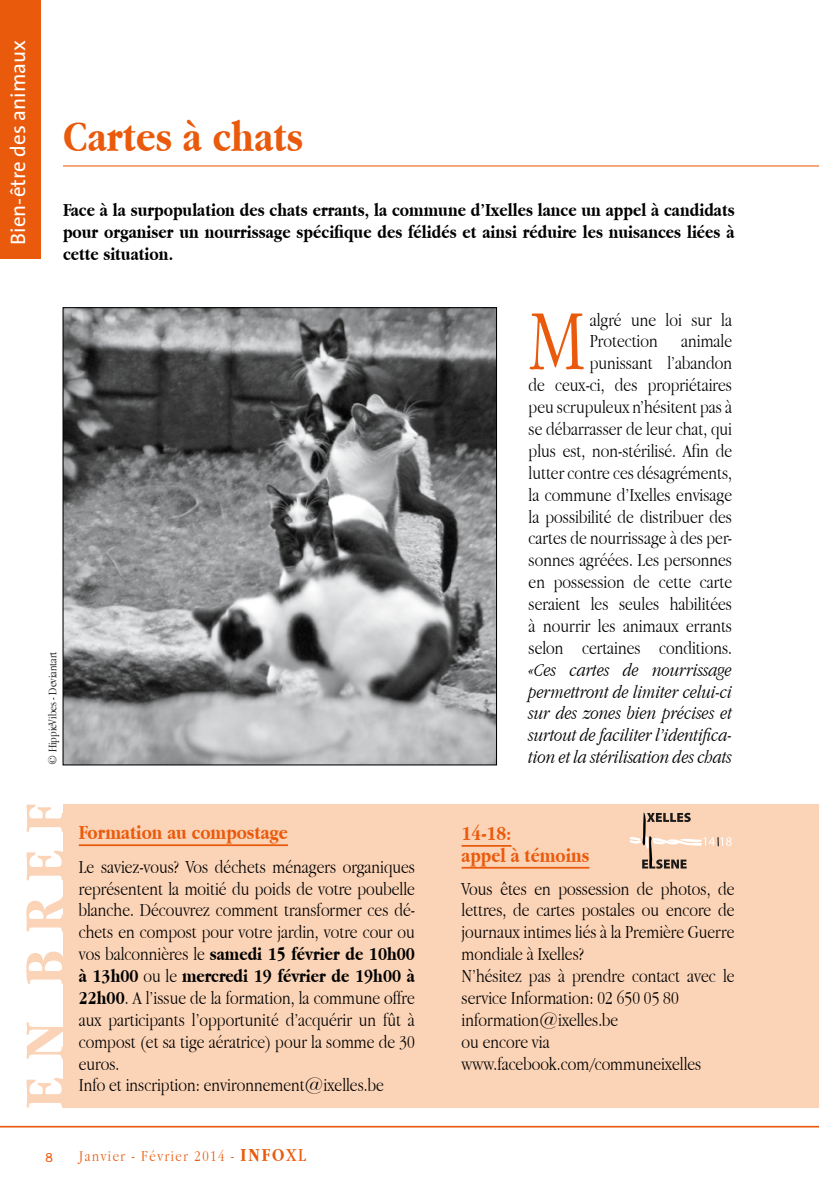
<style>
.page{position:relative;width:819px;height:1191px;background:#fff}
.page>*{position:absolute;margin:0;border:0;box-sizing:border-box;transform-origin:0 0}
.t1{font:300 88.73px "Apple Garamond";color:#ea5a0c}
.t2{font:700 58.98px "Apple Garamond";color:#fbd3b6;scale:1.11 1}
.t3{font:700 45.5px "Apple Garamond";color:#ea5a0c}
.t4{font:700 21px/21.9px "Apple Garamond";color:#ea5a0c}
.t5{font:21px "The Sans";color:#fff}
.t6{font:300 19.25px/21.9px "Apple Garamond";color:#000}
.t7{font:700 19.25px/21.9px "Apple Garamond";color:#000;text-align:justify}
.t8{font:italic 300 19.25px/21.9px "Apple Garamond";color:#000;text-align:justify}
.t9{font:300 15.75px "Apple Garamond";letter-spacing:.1em;color:#ea5a0c}
.t10{font:15.75px "Perspective Sans";color:#ea5a0c}
.t11{font:300 12.25px "Apple Garamond";color:#000}
.s1{font-weight:700}
.s2{font-weight:700;font-size:19.25px}
.s3{font-weight:400;font-size:19.25px}
</style>
<div class="page">
<svg style="left:0;top:1125px;width:819px;height:3px;background:#f3a377"></svg>
<hr style="left:63px;top:165px;width:756px;height:1px;background:#ea5a0c">
<div style="left:0;top:0;width:40px;height:258px;background:#ea5a0c"></div>
<img style="left:64px;top:309px;width:431px;height:454px">
<div style="left:63px;top:803px;width:756px;height:304px;background:#fbd3b6"></div>
<hr style="left:79px;top:844px;width:209px;height:2px;background:#ea5a0c">
<hr style="left:461px;top:845px;width:50px;height:1px;background:#ea5a0c">
<hr style="left:461px;top:867px;width:128px;height:1px;background:#ea5a0c">
<svg style="left:630px;top:812px;width:101px;height:56px"></svg>
<p class="t5" style="left:1px;top:245px;width:206px;rotate:-90deg">Bien-être des animaux</p>
<h3 class="t3" style="left:63px;top:110px;width:242px">Cartes à chats</h3>
<p class="t7" style="left:63px;top:199px;width:673px">Face à la surpopulation des chats errants, la commune d’Ixelles lance un appel à candidats pour organiser un nourrissage spécifique des félidés et ainsi réduire les nuisances liées à cette situation.</p>
<p class="t11" style="left:45px;top:765px;width:115px;rotate:-90deg">© HippieVibes - Deviantart</p>
<p class="t6" style="left:528px;top:308px;width:205px;text-align:right">algré une loi sur la<br>Protection animale punissant l’abandon<br>de ceux-ci, des propriétaires peu scrupuleux n’hésitent pas à se débarrasser de leur chat, qui plus est, non-stérilisé. Afin de lutter contre ces désagréments, la commune d’Ixelles envisage la possibilité de distribuer des cartes de nourrissage à des per&shy;sonnes agréées. Les personnes en possession de cette carte seraient les seules habilitées à nourrir les animaux errants selon certaines conditions.</p>
<p class="t8" style="left:528px;top:658px;width:205px">«Ces cartes de nourrissage permettront de limiter celui-ci sur des zones bien précises et surtout de faciliter l’identifica&shy;tion et la stérilisation des chats</p>
<h1 class="t1" style="left:528px;top:289px;width:58px">M</h1>
<h2 class="t2" style="left:12px;top:1108px;width:274px;rotate:-90deg">En bref</h2>
<p class="t4" style="left:79px;top:821px;width:211px">Formation au compostage</p>
<p class="t6" style="left:79px;top:855px;width:337px">Le saviez-vous? Vos déchets ménagers organiques représentent la moitié du poids de votre poubelle blanche. Découvrez comment transformer ces dé&shy;chets en compost pour votre jardin, votre cour ou vos balconnières le <span class="s1">samedi 15 février de 10h00 à 13h00</span> ou le <span class="s1">mercredi 19 février de 19h00 à 22h00</span>. A l’issue de la formation, la commune offre aux participants l’opportunité d’acquérir un fût à compost (et sa tige aératrice) pour la somme de 30 euros.<br>Info et inscription: environnement@ixelles.be</p>
<p class="t10" style="left:45px;top:1147px;width:10px">8</p>
<p class="t9" style="left:79px;top:1146px;width:228px">Janvier - Février 2014 - <span class="s2">INFO</span><span class="s3">XL</span></p>
<p class="t4" style="left:461px;top:822px;width:129px">14-18:<br>appel à témoins</p>
<p class="t6" style="left:461px;top:877px;width:274px">Vous êtes en possession de photos, de lettres, de cartes postales ou encore de journaux intimes liés à la Première Guerre mondiale à Ixelles?<br>N’hésitez pas à prendre contact avec le service Information: 02 650 05 80 information@ixelles.be<br>ou encore via www.facebook.com/communeixelles</p>
</div>
